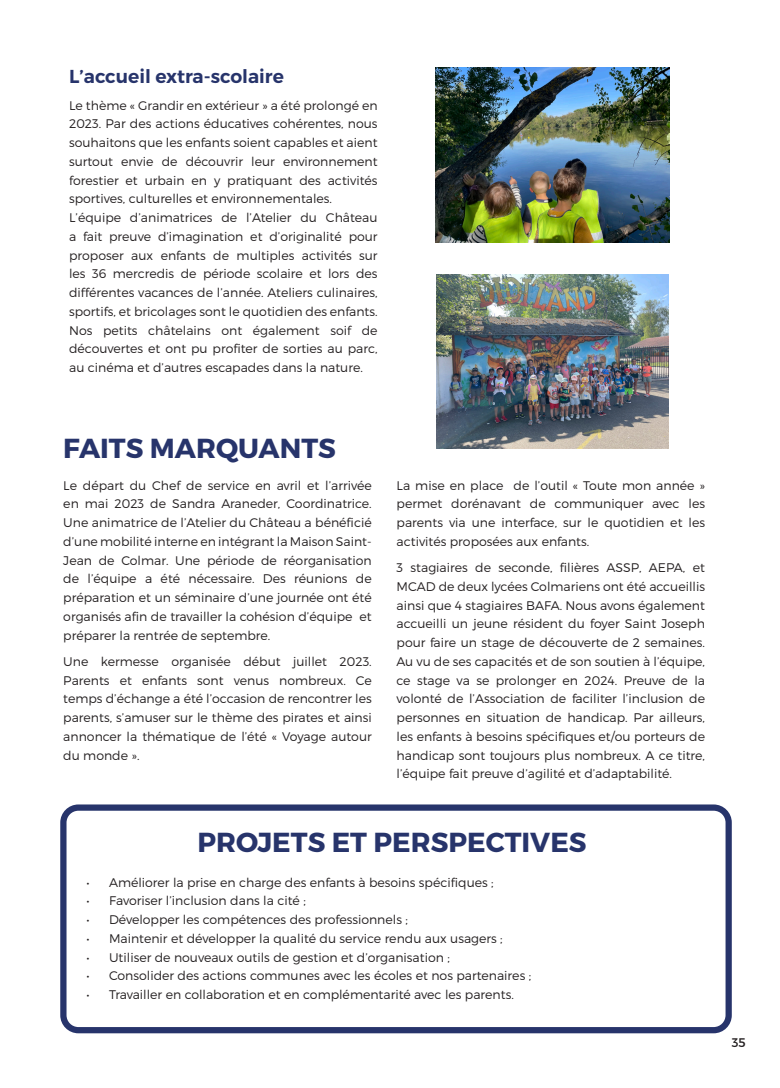
<style>
.page{position:relative;width:780px;height:1088px;background:#fff}
.page>*{position:absolute;margin:0;border:0;box-sizing:border-box;transform-origin:0 0}
.t1{font:700 27.5px "Montserrat";color:#27346b}
.t2{font:600 18.75px "Montserrat";color:#27346b}
.t3{font:300 12.5px/18.8px "Montserrat";color:#231f20;text-align:justify}
.t4{font:12.5px "Montserrat";color:#231f20}
</style>
<div class="page">
<div style="left:60px;top:804px;width:671px;height:229px;border:6px solid #27346b;border-radius:15px"></div>
<img style="left:437px;top:275px;width:231px;height:173px">
<img style="left:436px;top:67px;width:233px;height:176px">
<p class="t2" style="left:69px;top:65px;width:216px">L’accueil extra-scolaire</p>
<p class="t3" style="left:69px;top:96px;width:310px">Le thème « Grandir en extérieur » a été prolongé en 2023. Par des actions éducatives cohérentes, nous souhaitons que les enfants soient capables et aient surtout envie de découvrir leur environnement forestier et urbain en y pratiquant des activités sportives, culturelles et environnementales.</p>
<p class="t3" style="left:69px;top:208px;width:310px">L’équipe d’animatrices de l’Atelier du Château a fait preuve d’imagination et d’originalité pour proposer aux enfants de multiples activités sur les 36 mercredis de période scolaire et lors des différentes vacances de l’année. Ateliers culinaires, sportifs, et bricolages sont le quotidien des enfants.<br>Nos petits châtelains ont également soif de découvertes et ont pu profiter de sorties au parc, au cinéma et d’autres escapades dans la nature.</p>
<p class="t1" style="left:63px;top:431px;width:274px">FAITS MARQUANTS</p>
<p class="t3" style="left:63px;top:476px;width:310px">Le départ du Chef de service en avril et l’arrivée en mai 2023 de Sandra Araneder, Coordinatrice.<br>Une animatrice de l’Atelier du Château a bénéficié d’une mobilité interne en intégrant la Maison Saint-Jean de Colmar. Une période de réorganisation de l’équipe a été nécessaire. Des réunions de préparation et un séminaire d’une journée ont été organisés afin de travailler la cohésion d’équipe et préparer la rentrée de septembre.</p>
<p class="t3" style="left:63px;top:652px;width:310px">Une kermesse organisée début juillet 2023.<br>Parents et enfants sont venus nombreux. Ce temps d’échange a été l’occasion de rencontrer les parents, s’amuser sur le thème des pirates et ainsi annoncer la thématique de l’été « Voyage autour du monde ».</p>
<p class="t3" style="left:396px;top:476px;width:310px">La mise en place de l’outil « Toute mon année » permet dorénavant de communiquer avec les parents via une interface, sur le quotidien et les activités proposées aux enfants.</p>
<p class="t3" style="left:396px;top:558px;width:310px">3 stagiaires de seconde, filières ASSP, AEPA, et MCAD de deux lycées Colmariens ont été accueillis ainsi que 4 stagiaires BAFA. Nous avons également accueilli un jeune résident du foyer Saint Joseph pour faire un stage de découverte de 2 semaines.<br>Au vu de ses capacités et de son soutien à l’équipe, ce stage va se prolonger en 2024. Preuve de la volonté de l’Association de faciliter l’inclusion de personnes en situation de handicap. Par ailleurs, les enfants à besoins spécifiques et/ou porteurs de handicap sont toujours plus nombreux. A ce titre, l’équipe fait preuve d’agilité et d’adaptabilité.</p>
<p class="t1" style="left:197px;top:825px;width:390px">PROJETS ET PERSPECTIVES</p>
<p class="t3" style="left:86px;top:872px;width:408px">• Améliorer la prise en charge des enfants à besoins spécifiques ;</p>
<p class="t3" style="left:86px;top:891px;width:221px">• Favoriser l’inclusion dans la cité ;</p>
<p class="t3" style="left:86px;top:910px;width:323px">• Développer les compétences des professionnels ;</p>
<p class="t3" style="left:86px;top:929px;width:417px">• Maintenir et développer la qualité du service rendu aux usagers ;</p>
<p class="t3" style="left:86px;top:947px;width:365px">• Utiliser de nouveaux outils de gestion et d’organisation ;</p>
<p class="t3" style="left:86px;top:966px;width:446px">• Consolider des actions communes avec les écoles et nos partenaires ;</p>
<p class="t3" style="left:86px;top:985px;width:429px">• Travailler en collaboration et en complémentarité avec les parents.</p>
<p class="t4" style="left:731px;top:1035px;width:15px">35</p>
</div>
